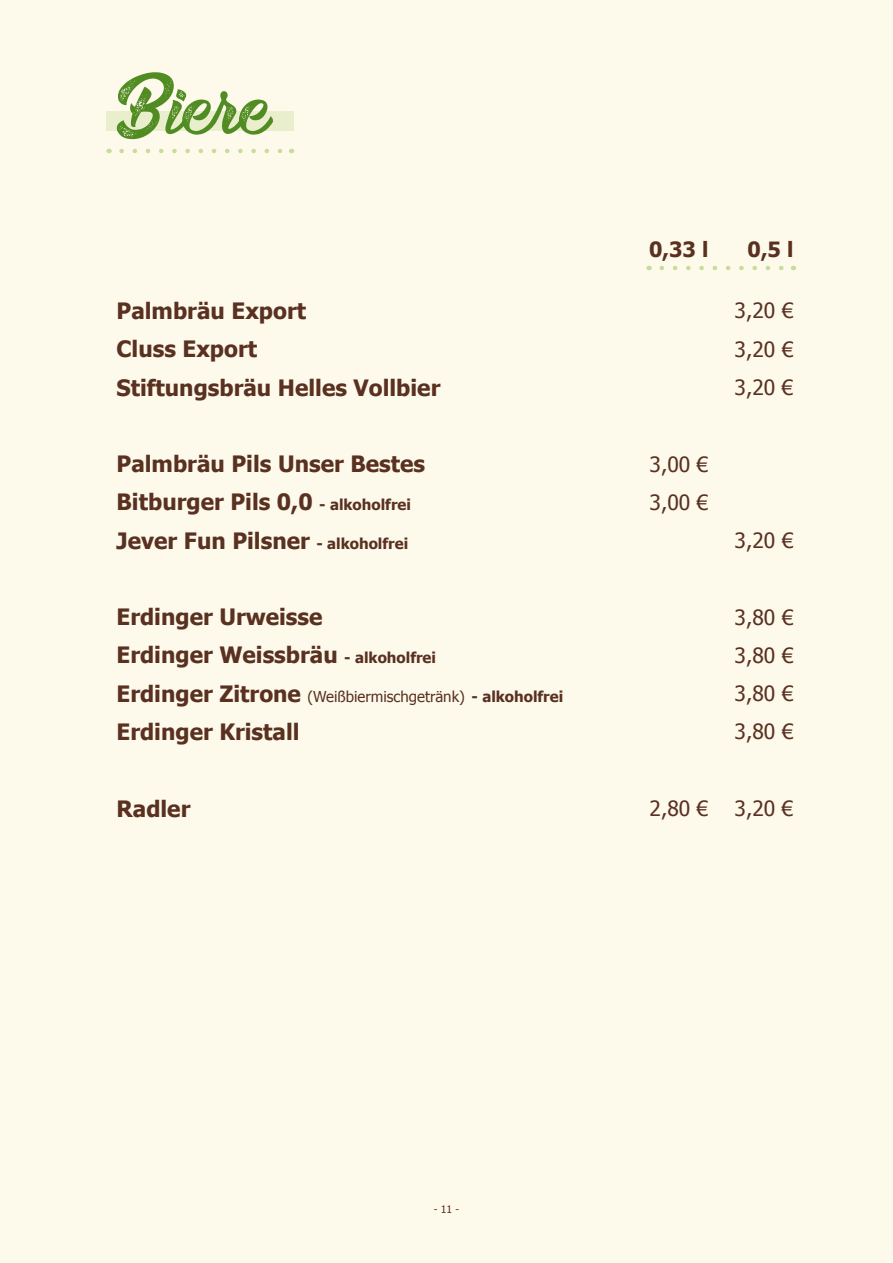
<style>
.page{position:relative;width:893px;height:1263px;background:#fdfaec}
.page>*{position:absolute;margin:0;border:0;box-sizing:border-box;transform-origin:0 0}
.t1{font:112.5px "Boulevard Saint Denis";color:#518c23}
.t2{font:700 22.5px "Tahoma";color:#5a3121}
.t3{font:21px "Tahoma";color:#5a3121}
.t4{font:700 21px "Tahoma";color:#5a3121}
.t5{font:15px "Tahoma";color:#5a3121}
.t6{font:10.5px "Tahoma";color:#5a3121}
.s1{font-size:15px}
.s2{font-weight:700;font-size:22.5px}
.s3{font-weight:700}
</style>
<div class="page">
<div style="left:106px;top:111px;width:187px;height:19px;background:#e9eecd"></div>
<svg style="left:122px;top:149px;width:161px;height:4px"></svg>
<svg style="left:662px;top:266px;width:122px;height:4px"></svg>
<h1 class="t1" style="left:115px;top:55px;width:160px">Biere</h1>
<p class="t4" style="left:649px;top:234px;width:61px">0,33 l</p>
<p class="t4" style="left:748px;top:234px;width:47px">0,5 l</p>
<p class="t2" style="left:117px;top:295px;width:191px">Palmbräu Export</p>
<p class="t3" style="left:735px;top:297px;width:60px">3,20 €</p>
<p class="t2" style="left:117px;top:333px;width:142px">Cluss Export</p>
<p class="t3" style="left:735px;top:335px;width:60px">3,20 €</p>
<p class="t2" style="left:117px;top:372px;width:325px">Stiftungsbräu Helles Vollbier</p>
<p class="t3" style="left:735px;top:373px;width:60px">3,20 €</p>
<p class="t2" style="left:117px;top:448px;width:310px">Palmbräu Pils Unser Bestes</p>
<p class="t3" style="left:650px;top:450px;width:60px">3,00 €</p>
<p class="t2" style="left:117px;top:486px;width:296px">Bitburger Pils 0,0 <span class="s1">- alkoholfrei</span></p>
<p class="t3" style="left:650px;top:488px;width:60px">3,00 €</p>
<p class="t2" style="left:117px;top:525px;width:293px">Jever Fun Pilsner <span class="s1">- alkoholfrei</span></p>
<p class="t3" style="left:735px;top:526px;width:60px">3,20 €</p>
<p class="t2" style="left:117px;top:601px;width:207px">Erdinger Urweisse</p>
<p class="t3" style="left:735px;top:603px;width:60px">3,80 €</p>
<p class="t2" style="left:117px;top:639px;width:321px">Erdinger Weissbräu <span class="s1">- alkoholfrei</span></p>
<p class="t3" style="left:735px;top:641px;width:60px">3,80 €</p>
<p class="t5" style="left:117px;top:686px;width:448px"><span class="s2">Erdinger Zitrone</span> (Weißbiermischgetränk) <span class="s3">- alkoholfrei</span></p>
<p class="t3" style="left:735px;top:679px;width:60px">3,80 €</p>
<p class="t2" style="left:117px;top:716px;width:185px">Erdinger Kristall</p>
<p class="t3" style="left:735px;top:718px;width:60px">3,80 €</p>
<p class="t2" style="left:117px;top:793px;width:75px">Radler</p>
<p class="t3" style="left:650px;top:794px;width:145px">2,80 € 3,20 €</p>
<p class="t6" style="left:434px;top:1202px;width:27px">- 11 -</p>
</div>
